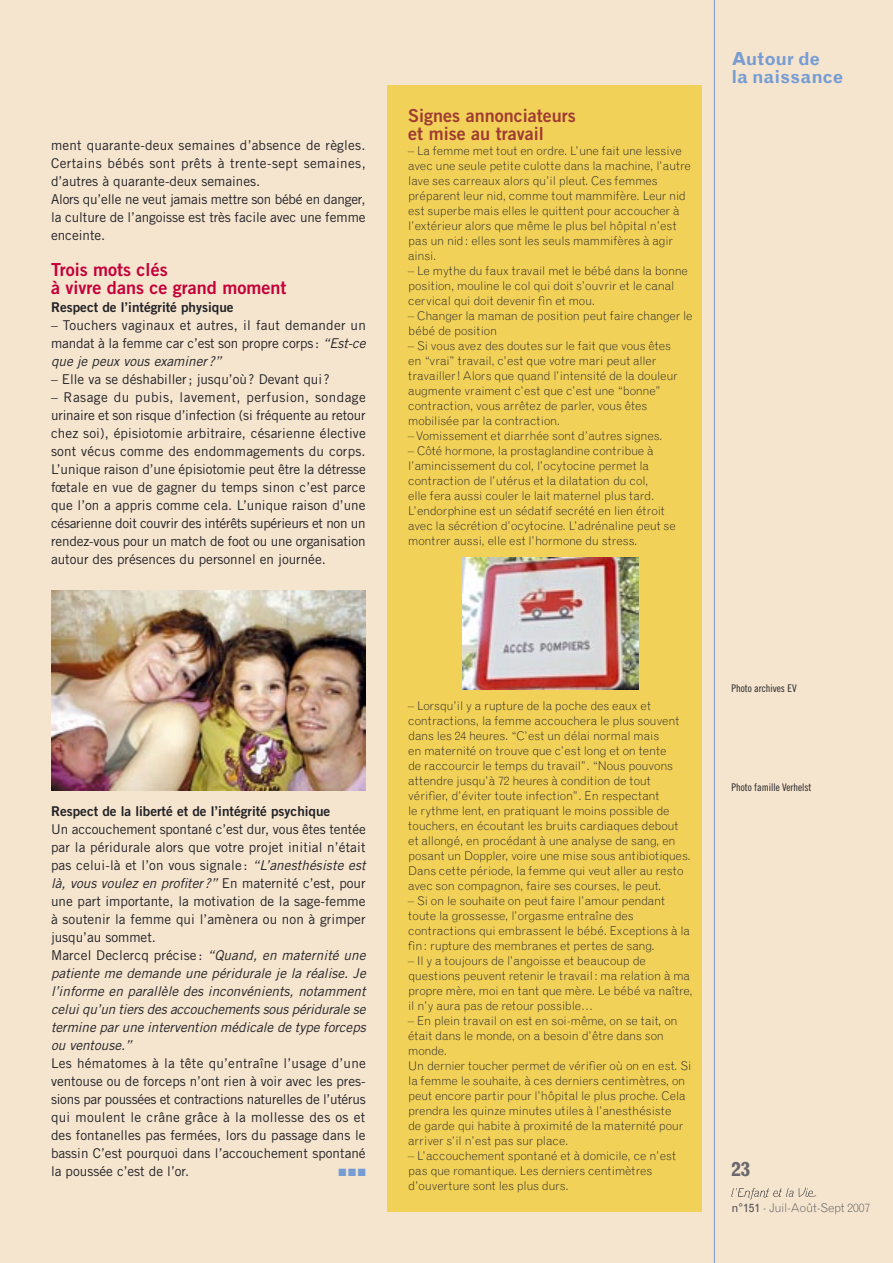
<style>
.page{position:relative;width:893px;height:1263px;background:#f5e4ce}
.page>*{position:absolute;margin:0;border:0;box-sizing:border-box;transform-origin:0 0}
.t1{font:700 19.5px "Grotesque";color:#68676c}
.t2{font:18px/18px "Trade Gothic Bold Two";color:#c40038}
.t3{font:18px/18px "Trade Gothic Bold Two";color:#a03b33}
.t4{font:700 18px/18px "Grotesque";letter-spacing:-.005em;color:#769dd3}
.t5{font:13.5px/18px "Trade Gothic";color:#212125;text-align:justify}
.t6{font:13.5px "Trade Gothic Bold Two";color:#212125}
.t7{font:300 12px/15px "Grotesque";letter-spacing:-.01em;color:#212125}
.t8{font:300 12px "Grotesque";letter-spacing:-.01em;color:#515054}
.t9{font:10.5px "Trade Gothic Cond Eighteen";color:#212125}
.t10{font:10.5px "Zapf Dingbats";color:#769dd3}
.s1{font-style:italic}
.s2{font-weight:400}
</style>
<div class="page">
<hr style="left:714px;top:0;width:1px;height:1263px;background:#769dd3">
<svg style="left:799px;top:1187px;width:17px;height:10px"></svg>
<svg style="left:731px;top:1188px;width:62px;height:11px"></svg>
<div style="left:387px;top:85px;width:315px;height:1127px;background:#f2d158"></div>
<img style="left:463px;top:558px;width:175px;height:131px">
<img style="left:51px;top:590px;width:315px;height:200px">
<p class="t5" style="left:51px;top:136px;width:316px;text-align:left">ment quarante-deux semaines d’absence de règles.<br>Certains bébés sont prêts à trente-sept semaines, d’autres à quarante-deux semaines.<br>Alors qu’elle ne veut jamais mettre son bébé en danger, la culture de l’angoisse est très facile avec une femme enceinte.</p>
<h2 class="t2" style="left:51px;top:260px;width:237px">Trois mots clés<br>à vivre dans ce grand moment</h2>
<p class="t6" style="left:51px;top:298px;width:184px">Respect de l’intégrité physique</p>
<p class="t5" style="left:51px;top:316px;width:316px">– Touchers vaginaux et autres, il faut demander un mandat à la femme car c’est son propre corps : <span class="s1">“Est-ce que je peux vous examiner ?”</span></p>
<p class="t5" style="left:51px;top:370px;width:280px">– Elle va se déshabiller ; jusqu’où ? Devant qui ?</p>
<p class="t5" style="left:51px;top:388px;width:316px">– Rasage du pubis, lavement, perfusion, sondage urinaire et son risque d’infection (si fréquente au retour chez soi), épisiotomie arbitraire, césarienne élective sont vécus comme des endommagements du corps.<br>L’unique raison d’une épisiotomie peut être la détresse fœtale en vue de gagner du temps sinon c’est parce que l’on a appris comme cela. L’unique raison d’une césarienne doit couvrir des intérêts supérieurs et non un rendez-vous pour un match de foot ou une organisation autour des présences du personnel en journée.</p>
<h2 class="t3" style="left:408px;top:106px;width:169px">Signes annonciateurs et mise au travail</h2>
<p class="t7" style="left:408px;top:143px;width:284px">– La femme met tout en ordre. L’une fait une lessive avec une seule petite culotte dans la machine, l’autre lave ses carreaux alors qu’il pleut. Ces femmes préparent leur nid, comme tout mammifère. Leur nid est superbe mais elles le quittent pour accoucher à l’extérieur alors que même le plus bel hôpital n’est pas un nid : elles sont les seuls mammifères à agir ainsi.</p>
<p class="t7" style="left:408px;top:263px;width:281px">– Le mythe du faux travail met le bébé dans la bonne position, mouline le col qui doit s’ouvrir et le canal cervical qui doit devenir fin et mou.</p>
<p class="t7" style="left:408px;top:308px;width:286px">– Changer la maman de position peut faire changer le bébé de position</p>
<p class="t7" style="left:408px;top:338px;width:271px">– Si vous avez des doutes sur le fait que vous êtes en “vrai” travail, c’est que votre mari peut aller travailler ! Alors que quand l’intensité de la douleur augmente vraiment c’est que c’est une “bonne” contraction, vous arrêtez de parler, vous êtes mobilisée par la contraction.</p>
<p class="t7" style="left:408px;top:428px;width:256px">– Vomissement et diarrhée sont d’autres signes.</p>
<p class="t7" style="left:408px;top:443px;width:269px">– Côté hormone, la prostaglandine contribue à l’amincissement du col, l’ocytocine permet la contraction de l’utérus et la dilatation du col,<br>elle fera aussi couler le lait maternel plus tard.<br>L’endorphine est un sédatif secrété en lien étroit avec la sécrétion d’ocytocine. L’adrénaline peut se montrer aussi, elle est l’hormone du stress.</p>
<h2 class="t4" style="left:731px;top:49px;width:114px">Autour de<br>la naissance</h2>
<p class="t6" style="left:51px;top:802px;width:281px">Respect de la liberté et de l’intégrité psychique</p>
<p class="t5" style="left:51px;top:820px;width:316px;text-align:left">Un accouchement spontané c’est dur, vous êtes tentée par la péridurale alors que votre projet initial n’était pas celui-là et l’on vous signale : <span class="s1">“L’anesthésiste est là, vous voulez en profiter ?”</span> En maternité c’est, pour une part importante, la motivation de la sage-femme à soutenir la femme qui l’amènera ou non à grimper jusqu’au sommet.<br>Marcel Declercq précise : <span class="s1">“Quand, en maternité une patiente me demande une péridurale je la réalise. Je l’informe en parallèle des inconvénients, notamment celui qu’un tiers des accouchements sous péridurale se termine par une intervention médicale de type forceps ou ventouse.”</span></p>
<p class="t5" style="left:51px;top:1054px;width:316px">Les hématomes à la tête qu’entraîne l’usage d’une ventouse ou de forceps n’ont rien à voir avec les pres&shy;sions par poussées et contractions naturelles de l’utérus qui moulent le crâne grâce à la mollesse des os et des fontanelles pas fermées, lors du passage dans le bassin C’est pourquoi dans l’accouchement spontané la poussée c’est de l’or.</p>
<p class="t10" style="left:339px;top:1167px;width:29px">■■■</p>
<p class="t7" style="left:408px;top:698px;width:284px">– Lorsqu’il y a rupture de la poche des eaux et contractions, la femme accouchera le plus souvent dans les 24 heures. “C’est un délai normal mais<br>en maternité on trouve que c’est long et on tente<br>de raccourcir le temps du travail”. “Nous pouvons attendre jusqu’à 72 heures à condition de tout vérifier, d’éviter toute infection”. En respectant<br>le rythme lent, en pratiquant le moins possible de touchers, en écoutant les bruits cardiaques debout et allongé, en procédant à une analyse de sang, en posant un Doppler, voire une mise sous antibiotiques.<br>Dans cette période, la femme qui veut aller au resto avec son compagnon, faire ses courses, le peut.</p>
<p class="t7" style="left:408px;top:893px;width:283px">– Si on le souhaite on peut faire l’amour pendant toute la grossesse, l’orgasme entraîne des contractions qui embrassent le bébé. Exceptions à la fin : rupture des membranes et pertes de sang.</p>
<p class="t7" style="left:408px;top:953px;width:286px">– Il y a toujours de l’angoisse et beaucoup de questions peuvent retenir le travail : ma relation à ma propre mère, moi en tant que mère. Le bébé va naître, il n’y aura pas de retour possible…</p>
<p class="t7" style="left:408px;top:1013px;width:285px">– En plein travail on est en soi-même, on se tait, on était dans le monde, on a besoin d’être dans son monde.<br>Un dernier toucher permet de vérifier où on en est. Si la femme le souhaite, à ces derniers centimètres, on peut encore partir pour l’hôpital le plus proche. Cela prendra les quinze minutes utiles à l’anesthésiste<br>de garde qui habite à proximité de la maternité pour arriver s’il n’est pas sur place.</p>
<p class="t7" style="left:408px;top:1148px;width:269px">– L’accouchement spontané et à domicile, ce n’est pas que romantique. Les derniers centimètres d’ouverture sont les plus durs.</p>
<p class="t9" style="left:731px;top:682px;width:67px">Photo archives EV</p>
<p class="t9" style="left:731px;top:781px;width:82px">Photo famille Verhelst</p>
<h1 class="t1" style="left:731px;top:1157px;width:20px">23</h1>
<p class="t8" style="left:731px;top:1200px;width:140px"><span class="s2">n°151</span> - Juil-Août-Sept 2007</p>
</div>
